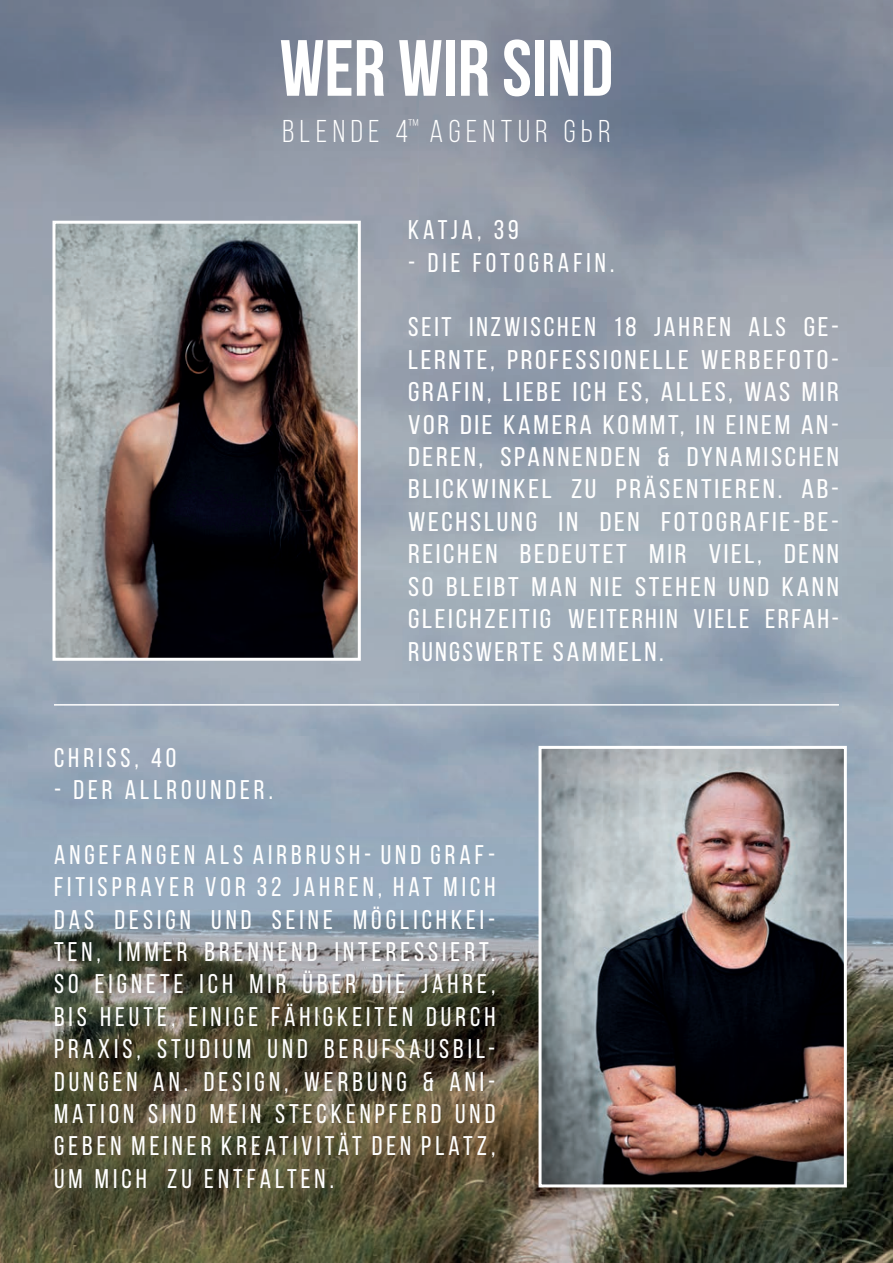
<style>
.page{position:relative;width:893px;height:1263px;background:#fff}
.page>*{position:absolute;margin:0;border:0;box-sizing:border-box;transform-origin:0 0}
.t1{font:700 79.5px "Bebas Neue";color:#fff}
.t2{font:31.5px "Bebas Neue";letter-spacing:.18em;color:#fff}
.t3{font:27px/32.4px "Bebas Neue";letter-spacing:.15em;color:#fff;text-align:justify}
.t4{font:27px/32.4px "Bebas Neue";letter-spacing:.15em;color:#fff;text-align:justify;scale:1.04 1}
</style>
<div class="page">
<img style="left:0;top:0;width:893px;height:1263px">
<img style="left:56px;top:225px;width:301px;height:432px">
<div style="left:52px;top:221px;width:309px;height:440px;border:3px solid #fff"></div>
<img style="left:542px;top:750px;width:301px;height:433px">
<div style="left:538px;top:746px;width:309px;height:441px;border:3px solid #fff"></div>
<hr style="left:54px;top:704px;width:785px;height:2px;background:#fff">
<h1 class="t1" style="left:280px;top:25px;width:335px">WER WIR SIND</h1>
<p class="t2" style="left:282px;top:115px;width:330px">BLENDE 4<sup>™</sup> AGENTUR GьR</p>
<p class="t3" style="left:408px;top:213px;width:112px">KATJA, 39</p>
<p class="t3" style="left:408px;top:246px;width:207px">- DIE FOTOGRAFIN.</p>
<p class="t3" style="left:54px;top:741px;width:124px">CHRISS, 40</p>
<p class="t3" style="left:54px;top:773px;width:220px">- DER ALLROUNDER.</p>
<p class="t4" style="left:408px;top:311px;width:416px">SEIT INZWISCHEN 18 JAHREN ALS GE-LERNTE, PROFESSIONELLE WERBEFOTO-GRAFIN, LIEBE ICH ES, ALLES, WAS MIR VOR DIE KAMERA KOMMT, IN EINEM AN-DEREN, SPANNENDEN &amp; DYNAMISCHEN BLICKWINKEL ZU PRÄSENTIEREN. AB-WECHSLUNG IN DEN FOTOGRAFIE-BE-REICHEN BEDEUTET MIR VIEL, DENN SO BLEIBT MAN NIE STEHEN UND KANN GLEICHZEITIG WEITERHIN VIELE ERFAH-RUNGSWERTE SAMMELN.</p>
<p class="t3" style="left:54px;top:838px;width:443px">ANGEFANGEN ALS AIRBRUSH- UND GRAF-FITISPRAYER VOR 32 JAHREN, HAT MICH DAS DESIGN UND SEINE MÖGLICHKEI-TEN, IMMER BRENNEND INTERESSIERT.<br>SO EIGNETE ICH MIR ÜBER DIE JAHRE, BIS HEUTE, EINIGE FÄHIGKEITEN DURCH PRAXIS, STUDIUM UND BERUFSAUSBIL-DUNGEN AN. DESIGN, WERBUNG &amp; ANI-MATION SIND MEIN STECKENPFERD UND GEBEN MEINER KREATIVITÄT DEN PLATZ, UM MICH ZU ENTFALTEN.</p>
</div>
